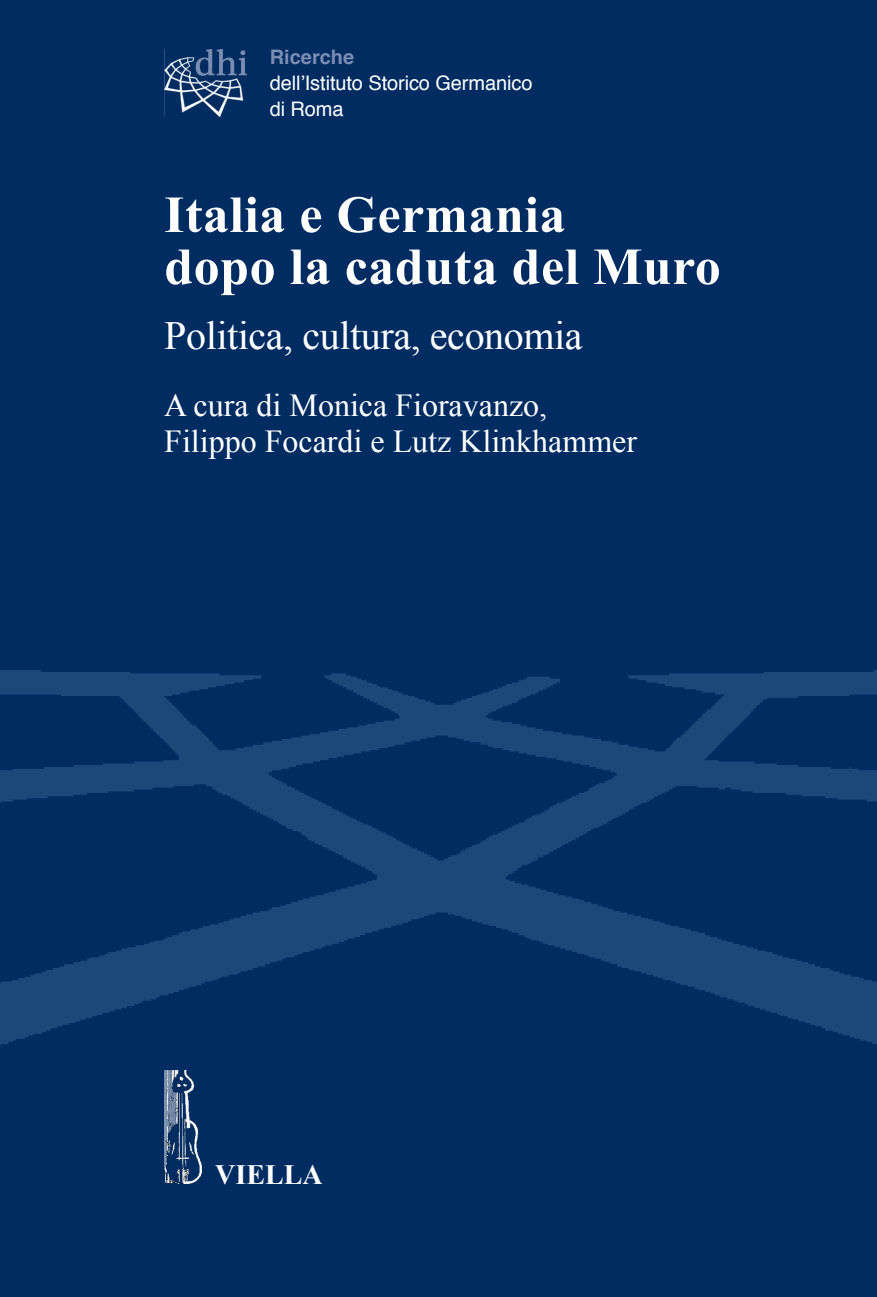
<style>
.page{position:relative;width:877px;height:1297px;background:#002c62}
.page>*{position:absolute;margin:0;border:0;box-sizing:border-box;transform-origin:0 0}
.t1{font:700 52px/52px "Times New Roman";letter-spacing:.01em;color:#fff}
.t2{font:40px "Times New Roman";letter-spacing:-.01em;color:#fff}
.t3{font:32px/36px "Times New Roman";color:#fff}
.t4{font:700 28px "Times New Roman";color:#fff}
.t5{font:20px/26px "Helvetica";letter-spacing:-.005em;color:#fff}
.t6{font:700 20px "Helvetica";color:#7c8db3}
</style>
<div class="page">
<img style="left:164px;top:1070px;width:37px;height:113px">
<img style="left:0;top:670px;width:877px;height:376px">
<img style="left:164px;top:49px;width:82px;height:68px">
<p class="t6" style="left:270px;top:48px;width:86px">Ricerche</p>
<p class="t5" style="left:270px;top:71px;width:264px">dell’Istituto Storico Germanico di Roma</p>
<h1 class="t1" style="left:164px;top:188px;width:558px">Italia e Germania<br>dopo la caduta del Muro</h1>
<p class="t2" style="left:164px;top:313px;width:420px">Politica, cultura, economia</p>
<p class="t3" style="left:164px;top:387px;width:474px">A cura di Monica Fioravanzo,<br>Filippo Focardi e Lutz Klinkhammer</p>
<p class="t4" style="left:215px;top:1158px;width:109px">VIELLA</p>
</div>
